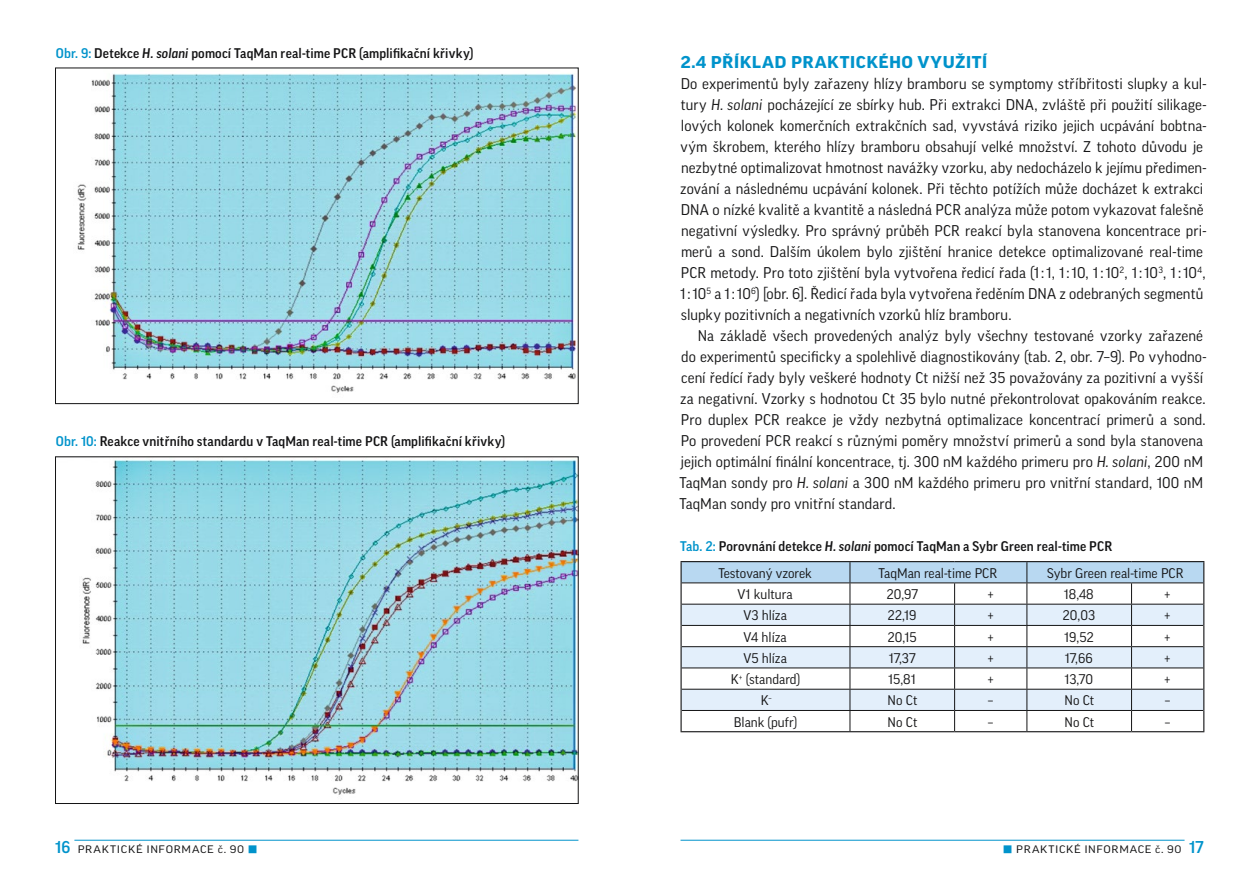
<style>
.page{position:relative;width:1259px;height:893px;background:#fff}
.page>*{position:absolute;margin:0;border:0;box-sizing:border-box;transform-origin:0 0}
.PODTITUL{font:700 expanded 16.5px "Good Pro";letter-spacing:.02em;color:#0093cb}
.TEXT{font:15px/21px "Good Pro";letter-spacing:.005em;color:#141415}
.TEXT1{font:15px/21px "Good Pro";letter-spacing:.005em;color:#141415}
.POPISEK{font:500 13.5px "Good Pro";letter-spacing:.01em;color:#141415}
.TABULKA{font:13.5px "Good Pro";color:#141415}
.t1{font:expanded 10.5px "Good Pro";letter-spacing:.06em;color:#141415}
.s1{color:#0093cb}
.s2{font-style:italic}
.s3{font-weight:500;font-stretch:normal;font-size:16.5px;color:#0093cb}
.s4{font-family:"Koz Go Pro";font-weight:800;font-stretch:normal;font-size:9.75px;color:#0093cb}
</style>
<div class="page">
<hr style="left:680px;top:561px;width:170px;height:1px;background:#141415">
<hr style="left:850px;top:561px;width:104px;height:1px;background:#141415">
<hr style="left:954px;top:561px;width:73px;height:1px;background:#141415">
<hr style="left:1027px;top:561px;width:104px;height:1px;background:#141415">
<hr style="left:1131px;top:561px;width:73px;height:1px;background:#141415">
<hr style="left:680px;top:731px;width:170px;height:1px;background:#141415">
<hr style="left:850px;top:731px;width:104px;height:1px;background:#141415">
<hr style="left:954px;top:731px;width:73px;height:1px;background:#141415">
<hr style="left:1027px;top:731px;width:104px;height:1px;background:#141415">
<hr style="left:1131px;top:731px;width:73px;height:1px;background:#141415">
<svg style="left:680px;top:562px;width:524px;height:169px"></svg>
<img style="left:82px;top:459px;width:494px;height:336px">
<img style="left:77px;top:73px;width:499px;height:320px">
<hr style="left:74px;top:840px;width:504px;height:1px;background:#0093cb">
<hr style="left:680px;top:840px;width:504px;height:1px;background:#0093cb">
<p class="POPISEK" style="left:56px;top:45px;width:419px"><span class="s1">Obr. 9:</span> Detekce <span class="s2">H. solani</span> pomocí TaqMan real-time PCR (amplifikační křivky)</p>
<p class="POPISEK" style="left:56px;top:434px;width:451px"><span class="s1">Obr. 10:</span> Reakce vnitřního standardu v TaqMan real-time PCR (amplifikační křivky)</p>
<p class="PODTITUL" style="left:680px;top:52px;width:309px">2.4 PŘÍKLAD PRAKTICKÉHO VYUŽITÍ</p>
<p class="TEXT" style="left:680px;top:73px;width:528px">Do experimentů byly zařazeny hlízy bramboru se symptomy stříbřitosti slupky a kul&shy;tury <span class="s2">H. solani</span> pocházející ze sbírky hub. Při extrakci DNA, zvláště při použití silikage&shy;lových kolonek komerčních extrakčních sad, vyvstává riziko jejich ucpávání bobtna&shy;vým škrobem, kterého hlízy bramboru obsahují velké množství. Z tohoto důvodu je nezbytné optimalizovat hmotnost navážky vzorku, aby nedocházelo k jejímu předimen&shy;zování a následnému ucpávání kolonek. Při těchto potížích může docházet k extrakci DNA o nízké kvalitě a kvantitě a následná PCR analýza může potom vykazovat falešně negativní výsledky. Pro správný průběh PCR reakcí byla stanovena koncentrace pri&shy;merů a sond. Dalším úkolem bylo zjištění hranice detekce optimalizované real-time PCR metody. Pro toto zjištění byla vytvořena ředicí řada (1:1, 1:10, 1:10<sup>2</sup>, 1:10<sup>3</sup>, 1:10<sup>4</sup>, 1:10<sup>5</sup> a 1:10<sup>6</sup>) [obr. 6]. Ředicí řada byla vytvořena ředěním DNA z odebraných segmentů slupky pozitivních a negativních vzorků hlíz bramboru.</p>
<p class="TEXT1" style="left:679px;top:325px;width:529px;text-indent:18px">Na základě všech provedených analýz byly všechny testované vzorky zařazené do experimentů specificky a spolehlivě diagnostikovány (tab. 2, obr. 7–9). Po vyhodno&shy;cení ředící řady byly veškeré hodnoty Ct nižší než 35 považovány za pozitivní a vyšší za negativní. Vzorky s hodnotou Ct 35 bylo nutné překontrolovat opakováním reakce.<br>Pro duplex PCR reakce je vždy nezbytná optimalizace koncentrací primerů a sond.<br>Po provedení PCR reakcí s různými poměry množství primerů a sond byla stanovena jejich optimální finální koncentrace, tj. 300 nM každého primeru pro <span class="s2">H. solani</span>, 200 nM TaqMan sondy pro <span class="s2">H. solani</span> a 300 nM každého primeru pro vnitřní standard, 100 nM TaqMan sondy pro vnitřní standard.</p>
<p class="POPISEK" style="left:680px;top:538px;width:434px"><span class="s1">Tab. 2:</span> Porovnání detekce <span class="s2">H. solani</span> pomocí TaqMan a Sybr Green real-time PCR</p>
<p class="TABULKA" style="left:718px;top:565px;width:95px">Testovaný vzorek</p>
<p class="TABULKA" style="left:878px;top:565px;width:120px">TaqMan real-time PCR</p>
<p class="TABULKA" style="left:1047px;top:565px;width:138px">Sybr Green real-time PCR</p>
<p class="TABULKA" style="left:737px;top:586px;width:57px">V1 kultura</p>
<p class="TABULKA" style="left:886px;top:586px;width:33px">20,97</p>
<p class="TABULKA" style="left:987px;top:586px;width:8px">+</p>
<p class="TABULKA" style="left:1064px;top:586px;width:31px">18,48</p>
<p class="TABULKA" style="left:1164px;top:586px;width:8px">+</p>
<p class="TABULKA" style="left:743px;top:608px;width:45px">V3 hlíza</p>
<p class="TABULKA" style="left:887px;top:608px;width:30px">22,19</p>
<p class="TABULKA" style="left:987px;top:608px;width:8px">+</p>
<p class="TABULKA" style="left:1062px;top:608px;width:34px">20,03</p>
<p class="TABULKA" style="left:1164px;top:608px;width:8px">+</p>
<p class="TABULKA" style="left:743px;top:629px;width:45px">V4 hlíza</p>
<p class="TABULKA" style="left:887px;top:629px;width:31px">20,15</p>
<p class="TABULKA" style="left:987px;top:629px;width:8px">+</p>
<p class="TABULKA" style="left:1064px;top:629px;width:31px">19,52</p>
<p class="TABULKA" style="left:1164px;top:629px;width:8px">+</p>
<p class="TABULKA" style="left:743px;top:650px;width:45px">V5 hlíza</p>
<p class="TABULKA" style="left:888px;top:650px;width:28px">17,37</p>
<p class="TABULKA" style="left:987px;top:650px;width:8px">+</p>
<p class="TABULKA" style="left:1065px;top:650px;width:29px">17,66</p>
<p class="TABULKA" style="left:1164px;top:650px;width:8px">+</p>
<p class="TABULKA" style="left:731px;top:671px;width:71px">K<sup>+</sup> (standard)</p>
<p class="TABULKA" style="left:888px;top:671px;width:29px">15,81</p>
<p class="TABULKA" style="left:987px;top:671px;width:8px">+</p>
<p class="TABULKA" style="left:1064px;top:671px;width:30px">13,70</p>
<p class="TABULKA" style="left:1164px;top:671px;width:8px">+</p>
<p class="TABULKA" style="left:761px;top:693px;width:12px">K<sup>–</sup></p>
<p class="TABULKA" style="left:887px;top:693px;width:31px">No Ct</p>
<p class="TABULKA" style="left:987px;top:693px;width:7px">–</p>
<p class="TABULKA" style="left:1064px;top:693px;width:31px">No Ct</p>
<p class="TABULKA" style="left:1164px;top:693px;width:7px">–</p>
<p class="TABULKA" style="left:733px;top:714px;width:65px">Blank (pufr)</p>
<p class="TABULKA" style="left:887px;top:714px;width:31px">No Ct</p>
<p class="TABULKA" style="left:987px;top:714px;width:7px">–</p>
<p class="TABULKA" style="left:1064px;top:714px;width:31px">No Ct</p>
<p class="TABULKA" style="left:1164px;top:714px;width:7px">–</p>
<p class="t1" style="left:55px;top:843px;width:204px"><span class="s3">16</span> PRAKTICKÉ INFORMACE č. 90 <span class="s4">■</span></p>
<p class="t1" style="left:1003px;top:843px;width:202px"><span class="s4">■</span> PRAKTICKÉ INFORMACE č. 90 <span class="s3">17</span></p>
</div>
